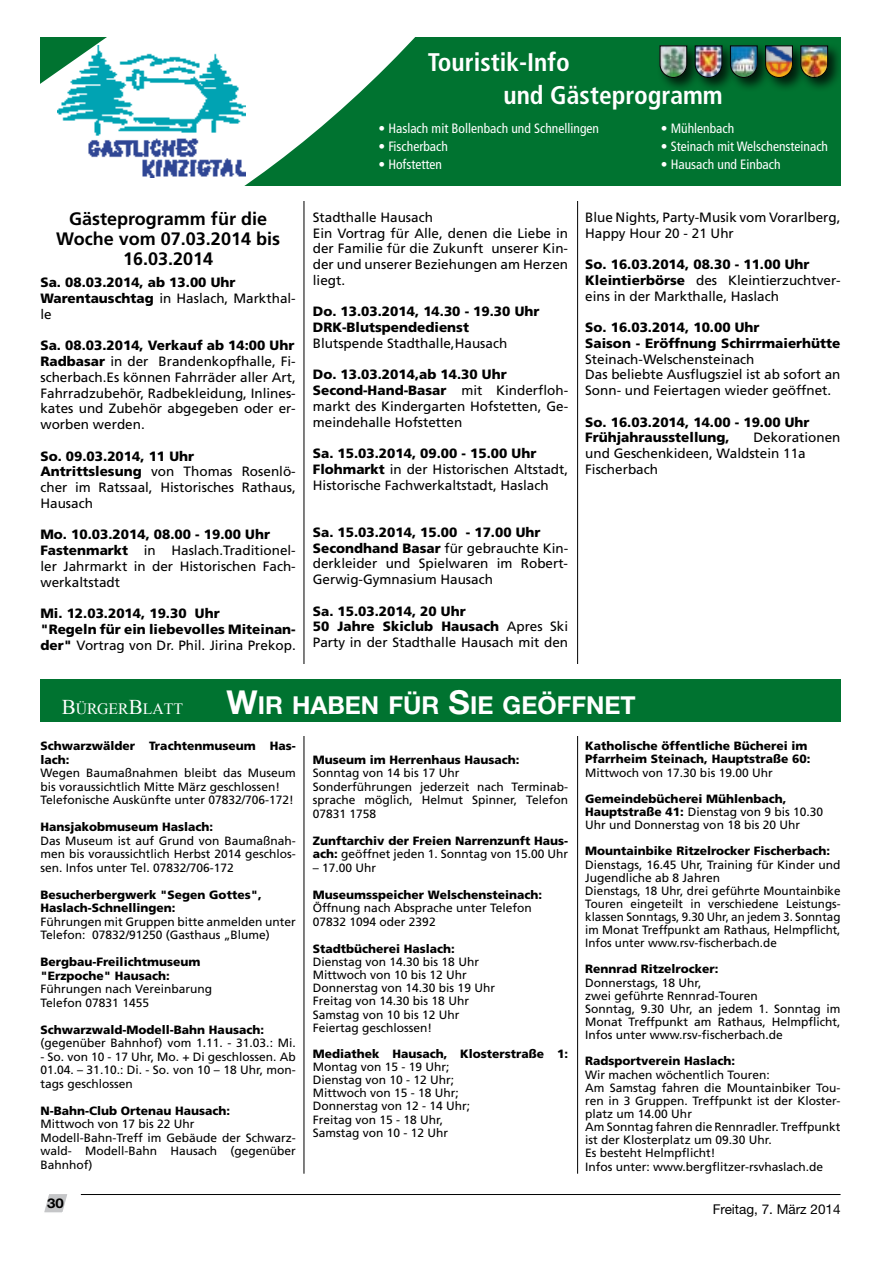
<style>
.page{position:relative;width:881px;height:1263px;background:#fff}
.page>*{position:absolute;margin:0;border:0;box-sizing:border-box;transform-origin:0 0}
.t1{font:700 condensed 25.5px/33px "Frutiger";color:#fff}
.t2{font:700 24.75px "Helvetica Neue";color:#fff}
.t3{font:700 18px/20.2px "Frutiger";color:#000;text-align:center}
.t4{font:15.75px "Times New Roman";color:#fff}
.t5{font:13.5px/15.8px "Frutiger";color:#000}
.t6{font:900 13.5px/15.8px "Frutiger";color:#000}
.t7{font:condensed 13.5px "Frutiger";color:#fff}
.t8{font:13.5px "Helvetica Neue";color:#000}
.t9{font:700 13.5px "Helvetica Neue";color:#000;scale:1.11 1}
.t10{font:12px/13.2px "Frutiger";color:#000}
.t11{font:900 12px/13.5px "Frutiger";color:#000}
.s1{font-weight:400}
.s2{font-weight:900}
.s3{font-size:21px}
.s4{font-size:33px}
</style>
<div class="page">
<svg style="left:44px;top:1194px;width:23px;height:19px"></svg>
<hr style="left:81px;top:1194px;width:759px;height:1px;background:#000">
<hr style="left:303px;top:71px;width:1px;height:1103px;background:#000">
<hr style="left:577px;top:71px;width:1px;height:1103px;background:#000">
<div style="left:40px;top:37px;width:800px;height:149px;background:#007330"></div>
<svg style="left:40px;top:37px;width:375px;height:149px;fill:#fff"></svg>
<img style="left:57px;top:46px;width:189px;height:132px">
<div style="left:796px;top:42px;width:44px;height:50px;background:#000;opacity:.75"></div>
<svg style="left:807px;top:46px;width:20px;height:32px"></svg>
<div style="left:761px;top:42px;width:46px;height:50px;background:#000;opacity:.75"></div>
<svg style="left:771px;top:46px;width:21px;height:32px"></svg>
<div style="left:726px;top:42px;width:45px;height:50px;background:#000;opacity:.75"></div>
<svg style="left:736px;top:46px;width:21px;height:32px"></svg>
<div style="left:656px;top:42px;width:45px;height:50px;background:#000;opacity:.75"></div>
<svg style="left:659px;top:46px;width:27px;height:32px"></svg>
<div style="left:691px;top:42px;width:45px;height:50px;background:#000;opacity:.75"></div>
<svg style="left:694px;top:46px;width:28px;height:32px"></svg>
<div style="left:40px;top:665px;width:800px;height:71px;background:#fff"></div>
<div style="left:40px;top:679px;width:800px;height:43px;background:#007330"></div>
<h3 class="t3" style="left:56px;top:208px;width:225px">Gästeprogramm für die<br>Woche vom 07.03.2014 bis<br>16.03.2014</h3>
<p class="t6" style="left:40px;top:274px;width:257px">Sa. 08.03.2014, ab 13.00 Uhr<br>Warentauschtag <span class="s1">in Haslach, Markthal&shy;le</span></p>
<p class="t5" style="left:40px;top:338px;width:257px;text-align:justify"><span class="s2">Sa. 08.03.2014, Verkauf ab 14:00 Uhr Radbasar</span> in der Brandenkopfhalle, Fi&shy;scherbach.Es können Fahrräder aller Art, Fahrradzubehör, Radbekleidung, Inlines&shy;kates und Zubehör abgegeben oder er&shy;worben werden.</p>
<p class="t5" style="left:40px;top:448px;width:257px"><span class="s2">So. 09.03.2014, 11 Uhr<br>Antrittslesung</span> von Thomas Rosenlö&shy;cher im Ratssaal, Historisches Rathaus,<br>Hausach</p>
<p class="t5" style="left:40px;top:527px;width:257px"><span class="s2">Mo. 10.03.2014, 08.00 - 19.00 Uhr<br>Fastenmarkt</span> in Haslach.Traditionel&shy;ler Jahrmarkt in der Historischen Fach&shy;werkaltstadt</p>
<p class="t6" style="left:40px;top:605px;width:257px">Mi. 12.03.2014, 19.30 Uhr<br>"Regeln für ein liebevolles Miteinan&shy;der" <span class="s1">Vortrag von Dr. Phil. Jirina Prekop.</span></p>
<h1 class="t1" style="left:503px;top:45px;width:221px;text-indent:-76px">Touristik-Info<br>und Gästeprogramm</h1>
<p class="t7" style="left:378px;top:120px;width:222px">• Haslach mit Bollenbach und Schnellingen</p>
<p class="t7" style="left:378px;top:138px;width:71px">• Fischerbach</p>
<p class="t7" style="left:378px;top:156px;width:65px">• Hofstetten</p>
<p class="t7" style="left:660px;top:120px;width:75px">• Mühlenbach</p>
<p class="t7" style="left:660px;top:138px;width:169px">• Steinach mit Welschensteinach</p>
<p class="t7" style="left:660px;top:156px;width:121px">• Hausach und Einbach</p>
<p class="t5" style="left:313px;top:209px;width:257px">Stadthalle Hausach<br>Ein Vortrag für Alle, denen die Liebe in der Familie für die Zukunft unserer Kin&shy;der und unserer Beziehungen am Herzen liegt.</p>
<p class="t6" style="left:313px;top:303px;width:228px">Do. 13.03.2014, 14.30 - 19.30 Uhr<br>DRK-Blutspendedienst</p>
<p class="t5" style="left:313px;top:335px;width:196px">Blutspende Stadthalle,Hausach</p>
<p class="t5" style="left:313px;top:367px;width:257px"><span class="s2">Do. 13.03.2014,ab 14.30 Uhr<br>Second-Hand-Basar</span> mit Kinderfloh&shy;markt des Kindergarten Hofstetten, Ge&shy;meindehalle Hofstetten</p>
<p class="t5" style="left:313px;top:445px;width:257px"><span class="s2">Sa. 15.03.2014, 09.00 - 15.00 Uhr<br>Flohmarkt</span> in der Historischen Altstadt,<br>Historische Fachwerkaltstadt, Haslach</p>
<p class="t5" style="left:313px;top:524px;width:257px"><span class="s2">Sa. 15.03.2014, 15.00 - 17.00 Uhr Secondhand Basar</span> für gebrauchte Kin&shy;derkleider und Spielwaren im Robert-Gerwig-Gymnasium Hausach</p>
<p class="t5" style="left:313px;top:603px;width:257px"><span class="s2">Sa. 15.03.2014, 20 Uhr<br>50 Jahre Skiclub Hausach</span> Apres Ski<br>Party in der Stadthalle Hausach mit den</p>
<p class="t5" style="left:585px;top:209px;width:257px">Blue Nights, Party-Musik vom Vorarlberg,<br>Happy Hour 20 - 21 Uhr</p>
<p class="t5" style="left:585px;top:256px;width:257px"><span class="s2">So. 16.03.2014, 08.30 - 11.00 Uhr<br>Kleintierbörse</span> des Kleintierzuchtver&shy;eins in der Markthalle, Haslach</p>
<p class="t6" style="left:585px;top:319px;width:257px">So. 16.03.2014, 10.00 Uhr<br>Saison - Eröffnung Schirrmaierhütte</p>
<p class="t5" style="left:585px;top:351px;width:257px">Steinach-Welschensteinach<br>Das beliebte Ausflugsziel ist ab sofort an<br>Sonn- und Feiertagen wieder geöffnet.</p>
<p class="t6" style="left:585px;top:414px;width:226px">So. 16.03.2014, 14.00 - 19.00 Uhr<br>Frühjahrausstellung,</p>
<p class="t5" style="left:585px;top:430px;width:257px;text-indent:168px">Dekorationen und Geschenkideen, Waldstein 11a<br>Fischerbach</p>
<h3 class="t4" style="left:62px;top:698px;width:123px"><span class="s3">B</span>ÜRGER<span class="s3">B</span>LATT</h3>
<h2 class="t2" style="left:226px;top:689px;width:410px"><span class="s4">W</span>IR HABEN FÜR <span class="s4">S</span>IE GEÖFFNET</h2>
<p class="t11" style="left:40px;top:739px;width:257px">Schwarzwälder Trachtenmuseum Has&shy;lach:</p>
<p class="t10" style="left:40px;top:766px;width:257px">Wegen Baumaßnahmen bleibt das Museum bis voraussichtlich Mitte März geschlossen!<br>Telefonische Auskünfte unter 07832/706-172!</p>
<p class="t11" style="left:40px;top:820px;width:174px">Hansjakobmuseum Haslach:</p>
<p class="t10" style="left:40px;top:834px;width:257px;text-align:justify">Das Museum ist auf Grund von Baumaßnah&shy;men bis voraussichtlich Herbst 2014 geschlos&shy;sen. Infos unter Tel. 07832/706-172</p>
<p class="t11" style="left:40px;top:888px;width:223px">Besucherbergwerk "Segen Gottes",<br>Haslach-Schnellingen:</p>
<p class="t10" style="left:40px;top:915px;width:257px">Führungen mit Gruppen bitte anmelden unter<br>Telefon: 07832/91250 (Gasthaus „Blume)</p>
<p class="t11" style="left:40px;top:955px;width:161px">Bergbau-Freilichtmuseum "Erzpoche" Hausach:</p>
<p class="t10" style="left:40px;top:982px;width:173px">Führungen nach Vereinbarung<br>Telefon 07831 1455</p>
<p class="t11" style="left:40px;top:1023px;width:225px">Schwarzwald-Modell-Bahn Hausach:</p>
<p class="t10" style="left:40px;top:1036px;width:257px">(gegenüber Bahnhof) vom 1.11. - 31.03.: Mi.</p>
<p class="t10" style="left:40px;top:1050px;width:257px;text-align:justify">- So. von 10 - 17 Uhr, Mo. + Di geschlossen. Ab 01.04. – 31.10.: Di. - So. von 10 – 18 Uhr, mon&shy;tags geschlossen</p>
<p class="t11" style="left:40px;top:1104px;width:191px">N-Bahn-Club Ortenau Hausach:</p>
<p class="t10" style="left:40px;top:1117px;width:257px">Mittwoch von 17 bis 22 Uhr<br>Modell-Bahn-Treff im Gebäude der Schwarz&shy;wald- Modell-Bahn Hausach (gegenüber<br>Bahnhof)</p>
<p class="t11" style="left:585px;top:739px;width:227px">Katholische öffentliche Bücherei im<br>Pfarrheim Steinach, Hauptstraße 60:</p>
<p class="t10" style="left:585px;top:766px;width:189px">Mittwoch von 17.30 bis 19.00 Uhr</p>
<p class="t10" style="left:585px;top:792px;width:239px"><span class="s2">Gemeindebücherei Mühlenbach,<br>Hauptstraße 41:</span> Dienstag von 9 bis 10.30<br>Uhr und Donnerstag von 18 bis 20 Uhr</p>
<p class="t11" style="left:585px;top:844px;width:246px">Mountainbike Ritzelrocker Fischerbach:</p>
<p class="t10" style="left:585px;top:858px;width:257px">Dienstags, 16.45 Uhr, Training für Kinder und Jugendliche ab 8 Jahren<br>Dienstags, 18 Uhr, drei geführte Mountainbike Touren eingeteilt in verschiedene Leistungs&shy;klassen Sonntags, 9.30 Uhr, an jedem 3. Sonntag im Monat Treffpunkt am Rathaus, Helmpflicht, Infos unter www.rsv-fischerbach.de</p>
<p class="t11" style="left:585px;top:962px;width:135px">Rennrad Ritzelrocker:</p>
<p class="t10" style="left:585px;top:976px;width:257px">Donnerstags, 18 Uhr,<br>zwei geführte Rennrad-Touren<br>Sonntag, 9.30 Uhr, an jedem 1. Sonntag im Monat Treffpunkt am Rathaus, Helmpflicht, Infos unter www.rsv-fischerbach.de</p>
<p class="t11" style="left:585px;top:1054px;width:151px">Radsportverein Haslach:</p>
<p class="t10" style="left:585px;top:1068px;width:257px">Wir machen wöchentlich Touren:<br>Am Samstag fahren die Mountainbiker Tou&shy;ren in 3 Gruppen. Treffpunkt ist der Kloster&shy;platz um 14.00 Uhr<br>Am Sonntag fahren die Rennradler. Treffpunkt ist der Klosterplatz um 09.30 Uhr.<br>Es besteht Helmpflicht!<br>Infos unter: www.bergflitzer-rsvhaslach.de</p>
<p class="t11" style="left:313px;top:753px;width:208px">Museum im Herrenhaus Hausach:</p>
<p class="t10" style="left:313px;top:766px;width:257px">Sonntag von 14 bis 17 Uhr<br>Sonderführungen jederzeit nach Terminab&shy;sprache möglich, Helmut Spinner, Telefon<br>07831 1758</p>
<p class="t11" style="left:313px;top:834px;width:257px">Zunftarchiv der Freien Narrenzunft Haus&shy;ach: <span class="s1">geöffnet jeden 1. Sonntag von 15.00 Uhr</span></p>
<p class="t10" style="left:313px;top:861px;width:65px">– 17.00 Uhr</p>
<p class="t11" style="left:313px;top:888px;width:231px">Museumsspeicher Welschensteinach:</p>
<p class="t10" style="left:313px;top:901px;width:220px">Öffnung nach Absprache unter Telefon<br>07832 1094 oder 2392</p>
<p class="t11" style="left:313px;top:942px;width:143px">Stadtbücherei Haslach:</p>
<p class="t10" style="left:313px;top:955px;width:184px">Dienstag von 14.30 bis 18 Uhr<br>Mittwoch von 10 bis 12 Uhr<br>Donnerstag von 14.30 bis 19 Uhr<br>Freitag von 14.30 bis 18 Uhr<br>Samstag von 10 bis 12 Uhr<br>Feiertag geschlossen!</p>
<p class="t11" style="left:313px;top:1047px;width:257px">Mediathek Hausach, Klosterstraße 1:</p>
<p class="t10" style="left:313px;top:1060px;width:159px">Montag von 15 - 19 Uhr;<br>Dienstag von 10 - 12 Uhr;<br>Mittwoch von 15 - 18 Uhr;<br>Donnerstag von 12 - 14 Uhr;<br>Freitag von 15 - 18 Uhr,<br>Samstag von 10 - 12 Uhr</p>
<p class="t9" style="left:47px;top:1194px;width:17px">30</p>
<p class="t8" style="left:712px;top:1201px;width:129px">Freitag, 7. März 2014</p>
</div>
